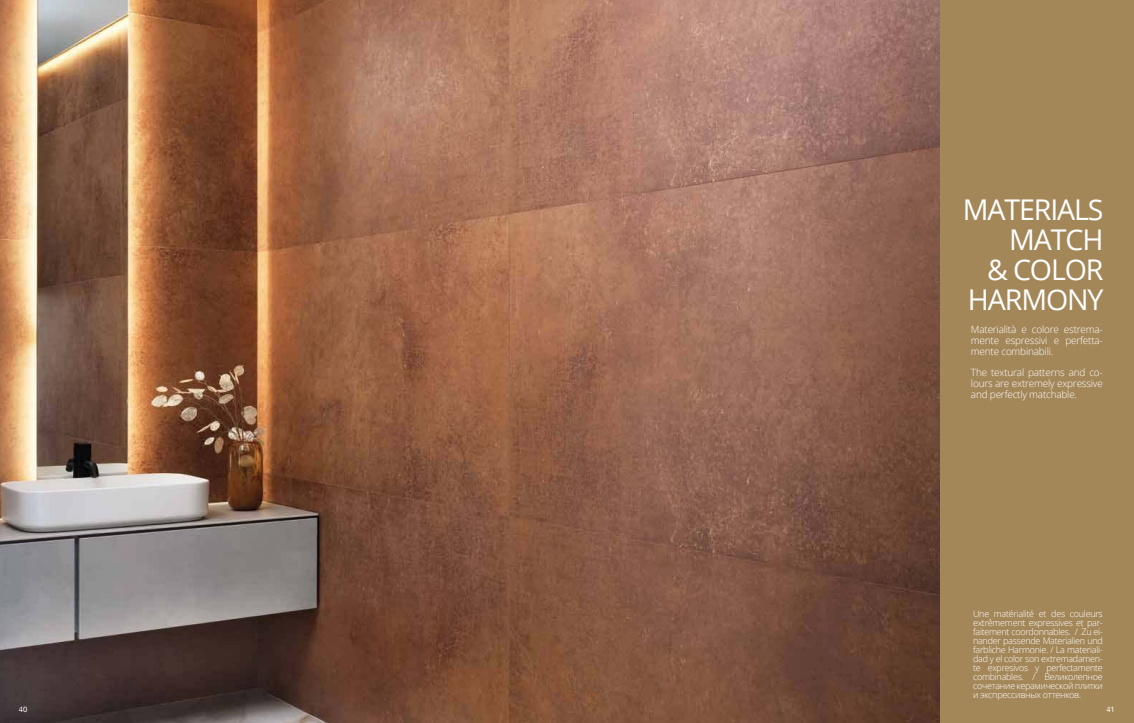
<style>
.page{position:relative;width:1134px;height:723px;background:#a48759}
.page>*{position:absolute;margin:0;border:0;box-sizing:border-box;transform-origin:0 0}
.t1{font:28.6px/30px "Open Sans";letter-spacing:-.04em;color:#fff;text-align:right}
.t2{font:300 10px/11px "Open Sans";letter-spacing:-.02em;color:#fff;text-align:justify}
.t3{font:300 9px/9px "Open Sans";letter-spacing:-.03em;color:#fff;text-align:justify}
.t4{font:7.7px "Helvetica Neue LT Com";color:#fff}
</style>
<div class="page">
<img style="left:0;top:0;width:940px;height:723px">
<h1 class="t1" style="left:963px;top:197px;width:142px">MATERIALS<br>MATCH<br>&amp; COLOR<br>HARMONY</h1>
<p class="t2" style="left:971px;top:324px;width:133px">Materialità e colore estrema&shy;mente espressivi e perfetta&shy;mente combinabili.</p>
<p class="t2" style="left:971px;top:366px;width:133px">The textural patterns and co&shy;lours are extremely expressive and perfectly matchable.</p>
<p class="t3" style="left:973px;top:609px;width:131px">Une matérialité et des couleurs extrêmement expressives et par&shy;faitement coordonnables. / Zu ei&shy;nander passende Materialien und farbliche Harmonie. / La materiali&shy;dad y el color son extremadamen&shy;te expresivos y perfectamente combinables. / Великолепное сочетание керамической плитки и экспрессивных оттенков.</p>
<p class="t4" style="left:19px;top:704px;width:10px">40</p>
<p class="t4" style="left:1106px;top:704px;width:10px">41</p>
</div>
